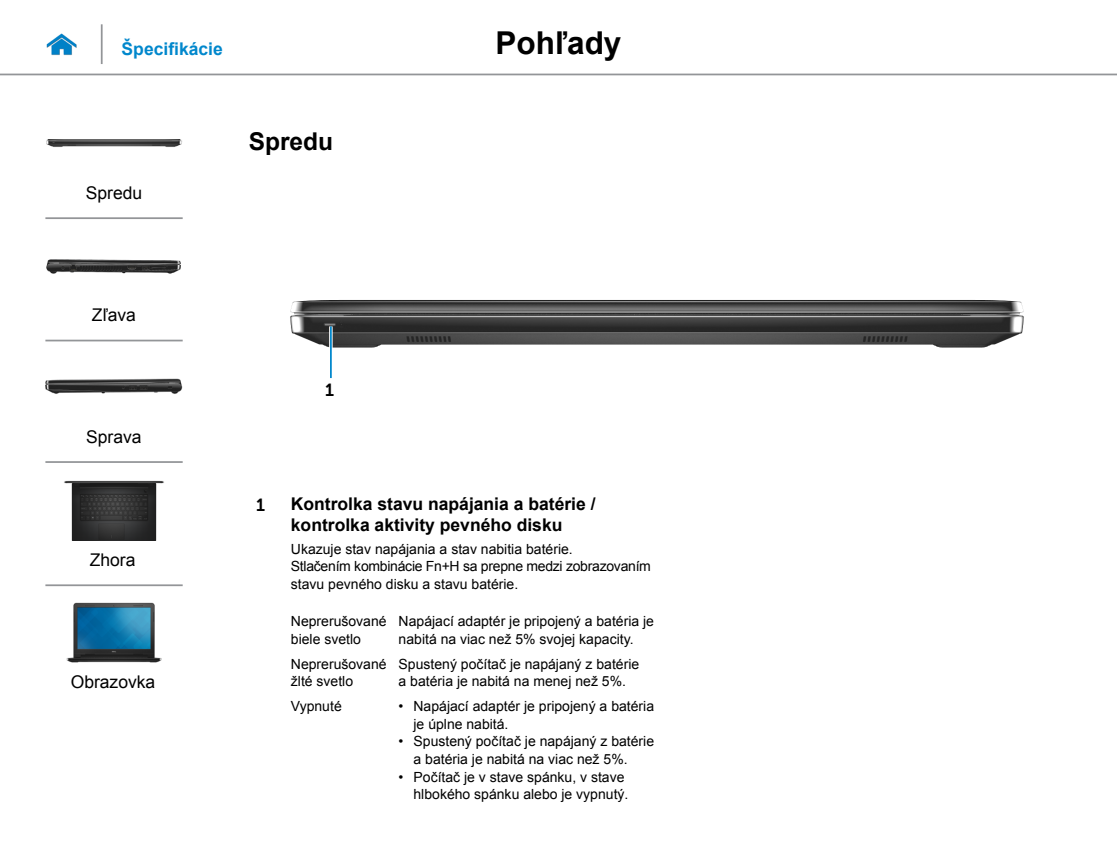
<style>
.page{position:relative;width:1117px;height:844px;background:#fff}
.page>*{position:absolute;margin:0;border:0;box-sizing:border-box;transform-origin:0 0}
.t1{font:700 31.5px "Arial";color:#000}
.Head2{font:700 24.5px "Arial";color:#000}
.Callout_Head{font:700 17.5px/21px "Arial";color:#000}
.t2{font:17.5px "Arial";color:#000}
.Hyperlink{font:700 17.5px "Arial";color:#0087cc}
.Callout-L{font:17.5px "Museo Sans For Dell 700";color:#000}
.Callout_description{font:14px/17.5px "Arial";color:#000}
</style>
<div class="page">
<hr style="left:0;top:74px;width:1116px;height:1px;background:#939598">
<img style="left:46px;top:33px;width:31px;height:23px">
<img style="left:290px;top:300px;width:734px;height:48px">
<hr style="left:329px;top:326px;width:3px;height:52px;background:#fff">
<hr style="left:330px;top:326px;width:2px;height:52px;background:#0087cc">
<hr style="left:101px;top:24px;width:2px;height:40px;background:#939598">
<img style="left:46px;top:139px;width:136px;height:8px">
<img style="left:46px;top:259px;width:135px;height:15px">
<img style="left:45px;top:378px;width:137px;height:16px">
<img style="left:64px;top:480px;width:100px;height:60px">
<img style="left:66px;top:602px;width:95px;height:60px">
<hr style="left:45px;top:217px;width:138px;height:2px;background:#939598">
<hr style="left:45px;top:339px;width:138px;height:2px;background:#939598">
<hr style="left:45px;top:461px;width:138px;height:2px;background:#939598">
<hr style="left:45px;top:584px;width:138px;height:2px;background:#939598">
<p class="Hyperlink" style="left:122px;top:37px;width:103px">Špecifikácie</p>
<h1 class="t1" style="left:495px;top:22px;width:127px">Pohľady</h1>
<p class="t2" style="left:86px;top:181px;width:58px">Spredu</p>
<p class="t2" style="left:92px;top:303px;width:46px">Zľava</p>
<p class="t2" style="left:86px;top:425px;width:57px">Sprava</p>
<p class="t2" style="left:90px;top:548px;width:47px">Zhora</p>
<p class="t2" style="left:71px;top:670px;width:86px">Obrazovka</p>
<p class="Head2" style="left:249px;top:125px;width:86px">Spredu</p>
<p class="Callout-L" style="left:325px;top:380px;width:10px">1</p>
<p class="Callout-L" style="left:256px;top:494px;width:10px">1</p>
<p class="Callout_Head" style="left:291px;top:494px;width:306px">Kontrolka stavu napájania a batérie / kontrolka aktivity pevného disku</p>
<p class="Callout_description" style="left:291px;top:540px;width:361px">Ukazuje stav napájania a stav nabitia batérie.<br>Stlačením kombinácie Fn+H sa prepne medzi zobrazovaním stavu pevného disku a stavu batérie.</p>
<p class="Callout_description" style="left:291px;top:612px;width:97px">Neprerušované biele svetlo</p>
<p class="Callout_description" style="left:398px;top:612px;width:257px">Napájací adaptér je pripojený a batéria je nabitá na viac než 5% svojej kapacity.</p>
<p class="Callout_description" style="left:291px;top:655px;width:97px">Neprerušované žlté svetlo</p>
<p class="Callout_description" style="left:398px;top:655px;width:242px">Spustený počítač je napájaný z batérie a batéria je nabitá na menej než 5%.</p>
<p class="Callout_description" style="left:291px;top:697px;width:52px">Vypnuté</p>
<p class="Callout_description" style="left:413px;top:697px;width:242px;text-indent:-15px">• Napájací adaptér je pripojený a batéria je úplne nabitá.</p>
<p class="Callout_description" style="left:413px;top:732px;width:242px;text-indent:-15px">• Spustený počítač je napájaný z batérie a batéria je nabitá na viac než 5%.</p>
<p class="Callout_description" style="left:398px;top:767px;width:231px;text-align:right">• Počítač je v stave spánku, v stave hlbokého spánku alebo je vypnutý.</p>
</div>
